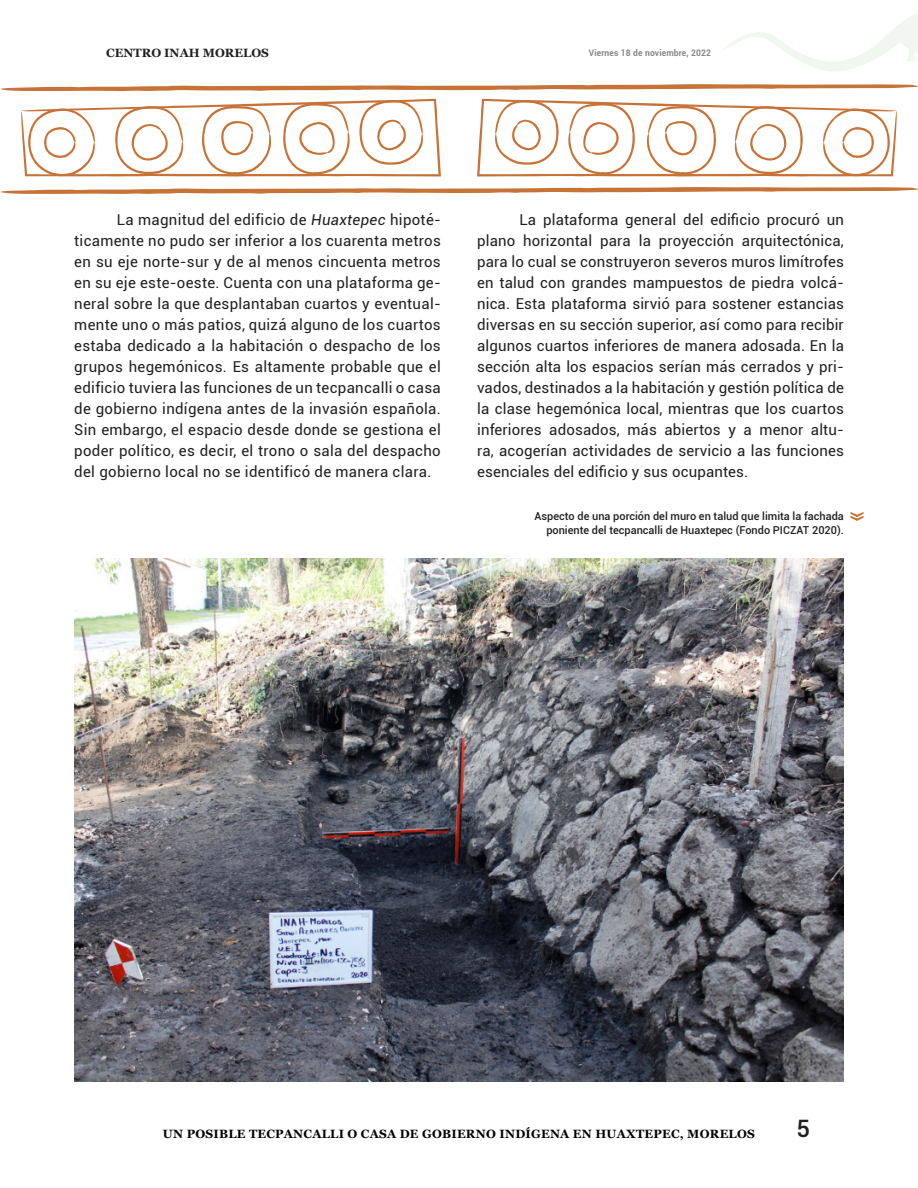
<style>
.page{position:relative;width:918px;height:1188px;background:#fff}
.page>*{position:absolute;margin:0;border:0;box-sizing:border-box;transform-origin:0 0}
.t1{font:500 24px "Roboto";color:#231f20}
.TEXTO_COMPLETO{font:15px/21px "Roboto";letter-spacing:.015em;color:#231f20;text-align:justify}
.t2{font:700 12px "Georgia";letter-spacing:.02em;color:#000001}
.t3{font:700 12px "Georgia";color:#231f20}
.t4{font:500 10.95px/13.5px "Roboto";color:#231f20;text-align:right}
.t5{font:700 9px "Roboto";letter-spacing:.02em;color:#878787;scale:.94 1}
.s1{font-style:italic}
</style>
<div class="page">
<img style="left:74px;top:559px;width:770px;height:523px">
<svg style="left:21px;top:99px;width:420px;height:78px"></svg>
<svg style="left:477px;top:99px;width:420px;height:78px"></svg>
<svg style="left:1px;top:187px;width:917px;height:7px"></svg>
<svg style="left:1px;top:84px;width:917px;height:7px"></svg>
<svg style="left:850px;top:512px;width:14px;height:9px"></svg>
<svg style="left:722px;top:14px;width:196px;height:57px"></svg>
<p class="t3" style="left:106px;top:45px;width:164px">CENTRO INAH MORELOS</p>
<p class="t5" style="left:589px;top:47px;width:131px">Viernes 18 de noviembre, 2022</p>
<p class="TEXTO_COMPLETO" style="left:74px;top:209px;width:368px;text-indent:43px">La magnitud del edificio de <span class="s1">Huaxtepec</span> hipoté&shy;ticamente no pudo ser inferior a los cuarenta metros en su eje norte-sur y de al menos cincuenta metros en su eje este-oeste. Cuenta con una plataforma ge&shy;neral sobre la que desplantaban cuartos y eventual&shy;mente uno o más patios, quizá alguno de los cuartos estaba dedicado a la habitación o despacho de los grupos hegemónicos. Es altamente probable que el edificio tuviera las funciones de un tecpancalli o casa de gobierno indígena antes de la invasión española.<br>Sin embargo, el espacio desde donde se gestiona el poder político, es decir, el trono o sala del despacho del gobierno local no se identificó de manera clara.</p>
<p class="TEXTO_COMPLETO" style="left:477px;top:209px;width:368px;text-indent:43px">La plataforma general del edificio procuró un plano horizontal para la proyección arquitectónica, para lo cual se construyeron severos muros limítrofes en talud con grandes mampuestos de piedra volcá&shy;nica. Esta plataforma sirvió para sostener estancias diversas en su sección superior, así como para recibir algunos cuartos inferiores de manera adosada. En la sección alta los espacios serían más cerrados y pri&shy;vados, destinados a la habitación y gestión política de la clase hegemónica local, mientras que los cuartos inferiores adosados, más abiertos y a menor altu&shy;ra, acogerían actividades de servicio a las funciones esenciales del edificio y sus ocupantes.</p>
<p class="t4" style="left:535px;top:509px;width:311px">Aspecto de una porción del muro en talud que limita la fachada poniente del tecpancalli de Huaxtepec (Fondo PICZAT 2020).</p>
<p class="t2" style="left:163px;top:1126px;width:593px">UN POSIBLE TECPANCALLI O CASA DE GOBIERNO INDÍGENA EN HUAXTEPEC, MORELOS</p>
<h1 class="t1" style="left:796px;top:1112px;width:15px">5</h1>
</div>
